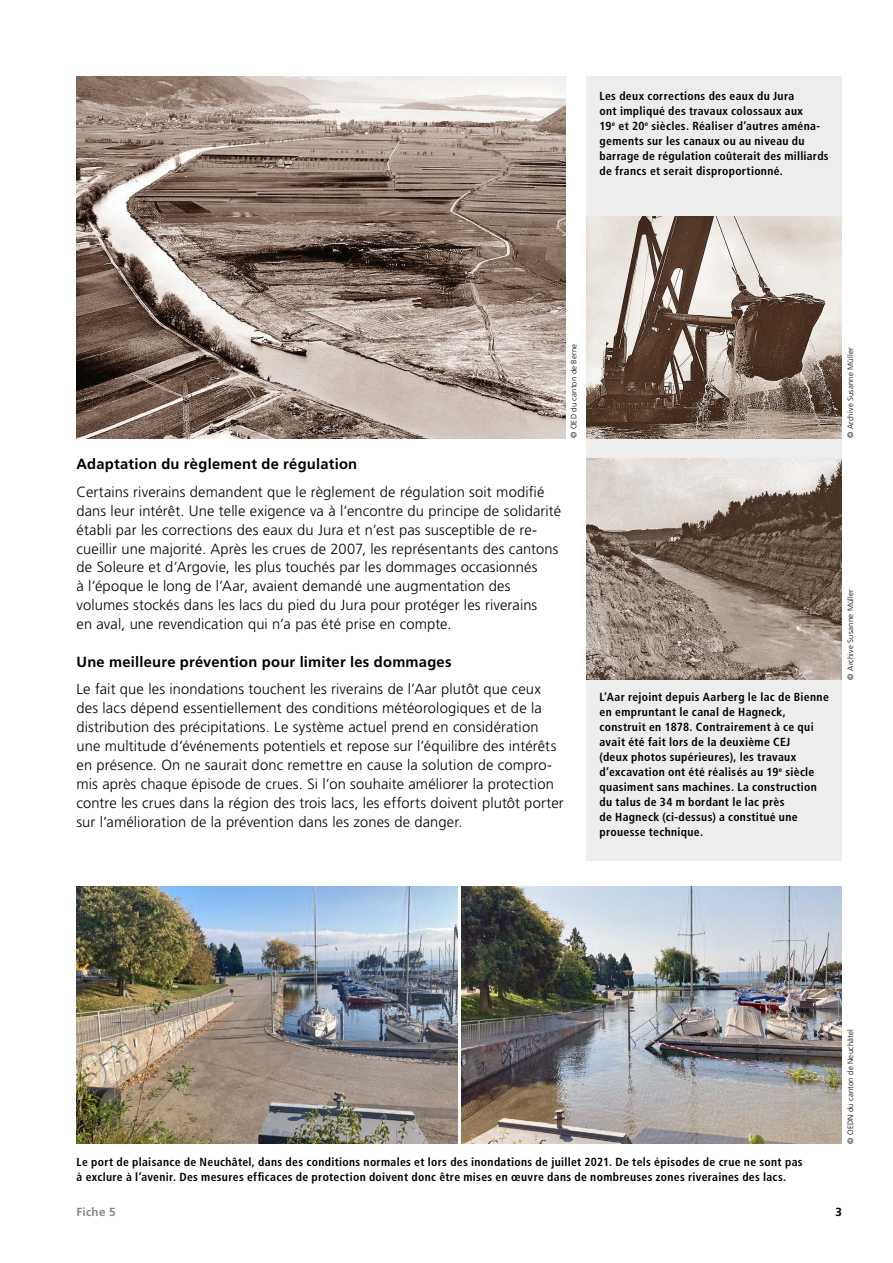
<style>
.page{position:relative;width:893px;height:1263px;background:#fff}
.page>*{position:absolute;margin:0;border:0;box-sizing:border-box;transform-origin:0 0}
.f_FB_text{font:300 14.7px/18.9px "Frutiger LT Std";letter-spacing:.01em;color:#000}
.f_FB_titel_text{font:700 14.7px "Frutiger LT Std";letter-spacing:.015em;color:#000}
.f_FB_bildlegende{font:700 condensed 11.7px/15px "Frutiger LT Std";letter-spacing:.03em;color:#000}
.f_FB_titel_text-2{font:700 11.7px "Frutiger LT Std";letter-spacing:.025em;color:#878787}
.f_FB_titel_text-3{font:700 11.7px "Frutiger LT Std";color:#000}
.f_FB_text-2{font:300 7.8px "Frutiger LT Std";letter-spacing:.025em;color:#000}
</style>
<div class="page">
<div style="left:587px;top:77px;width:255px;height:784px;background:#ededed"></div>
<img style="left:77px;top:887px;width:380px;height:257px">
<img style="left:461px;top:887px;width:381px;height:257px">
<img style="left:587px;top:217px;width:255px;height:221px">
<img style="left:77px;top:77px;width:489px;height:361px">
<img style="left:587px;top:458px;width:255px;height:221px">
<p class="f_FB_bildlegende" style="left:600px;top:89px;width:231px">Les deux corrections des eaux du Jura<br>ont impliqué des travaux colossaux aux<br>19<sup>e</sup> et 20<sup>e</sup> siècles. Réaliser d’autres aména&shy;gements sur les canaux ou au niveau du barrage de régulation coûterait des milliards de francs et serait disproportionné.</p>
<p class="f_FB_text-2" style="left:569px;top:438px;width:96px;rotate:-90deg">© OED du canton de Berne</p>
<p class="f_FB_text-2" style="left:846px;top:438px;width:92px;rotate:-90deg">© Archive Susanne Müller</p>
<p class="f_FB_titel_text" style="left:77px;top:456px;width:282px">Adaptation du règlement de régulation</p>
<p class="f_FB_text" style="left:77px;top:482px;width:486px">Certains riverains demandent que le règlement de régulation soit modifié dans leur intérêt. Une telle exigence va à l’encontre du principe de solidarité établi par les corrections des eaux du Jura et n’est pas susceptible de re&shy;cueillir une majorité. Après les crues de 2007, les représentants des cantons de Soleure et d’Argovie, les plus touchés par les dommages occasionnés<br>à l’époque le long de l’Aar, avaient demandé une augmentation des volumes stockés dans les lacs du pied du Jura pour protéger les riverains<br>en aval, une revendication qui n’a pas été prise en compte.</p>
<p class="f_FB_titel_text" style="left:77px;top:653px;width:377px">Une meilleure prévention pour limiter les dommages</p>
<p class="f_FB_text" style="left:77px;top:680px;width:489px">Le fait que les inondations touchent les riverains de l’Aar plutôt que ceux des lacs dépend essentiellement des conditions météorologiques et de la distribution des précipitations. Le système actuel prend en considération une multitude d’événements potentiels et repose sur l’équilibre des intérêts en présence. On ne saurait donc remettre en cause la solution de compro&shy;mis après chaque épisode de crues. Si l’on souhaite améliorer la protection contre les crues dans la région des trois lacs, les efforts doivent plutôt porter sur l’amélioration de la prévention dans les zones de danger.</p>
<p class="f_FB_bildlegende" style="left:600px;top:690px;width:231px">L’Aar rejoint depuis Aarberg le lac de Bienne en empruntant le canal de Hagneck, construit en 1878. Contrairement à ce qui avait été fait lors de la deuxième CEJ<br>(deux photos supérieures), les travaux d’excavation ont été réalisés au 19<sup>e</sup> siècle quasiment sans machines. La construction du talus de 34 m bordant le lac près<br>de Hagneck (ci-dessus) a constitué une prouesse technique.</p>
<p class="f_FB_text-2" style="left:846px;top:679px;width:92px;rotate:-90deg">© Archive Susanne Müller</p>
<p class="f_FB_bildlegende" style="left:77px;top:1154px;width:728px">Le port de plaisance de Neuchâtel, dans des conditions normales et lors des inondations de juillet 2021. De tels épisodes de crue ne sont pas à exclure à l’avenir. Des mesures efficaces de protection doivent donc être mises en œuvre dans de nombreuses zones riveraines des lacs.</p>
<p class="f_FB_text-2" style="left:846px;top:1144px;width:116px;rotate:-90deg">© OEDN du canton de Neuchâtel</p>
<p class="f_FB_titel_text-2" style="left:77px;top:1205px;width:41px">Fiche 5</p>
<p class="f_FB_titel_text-3" style="left:835px;top:1205px;width:8px">3</p>
</div>
